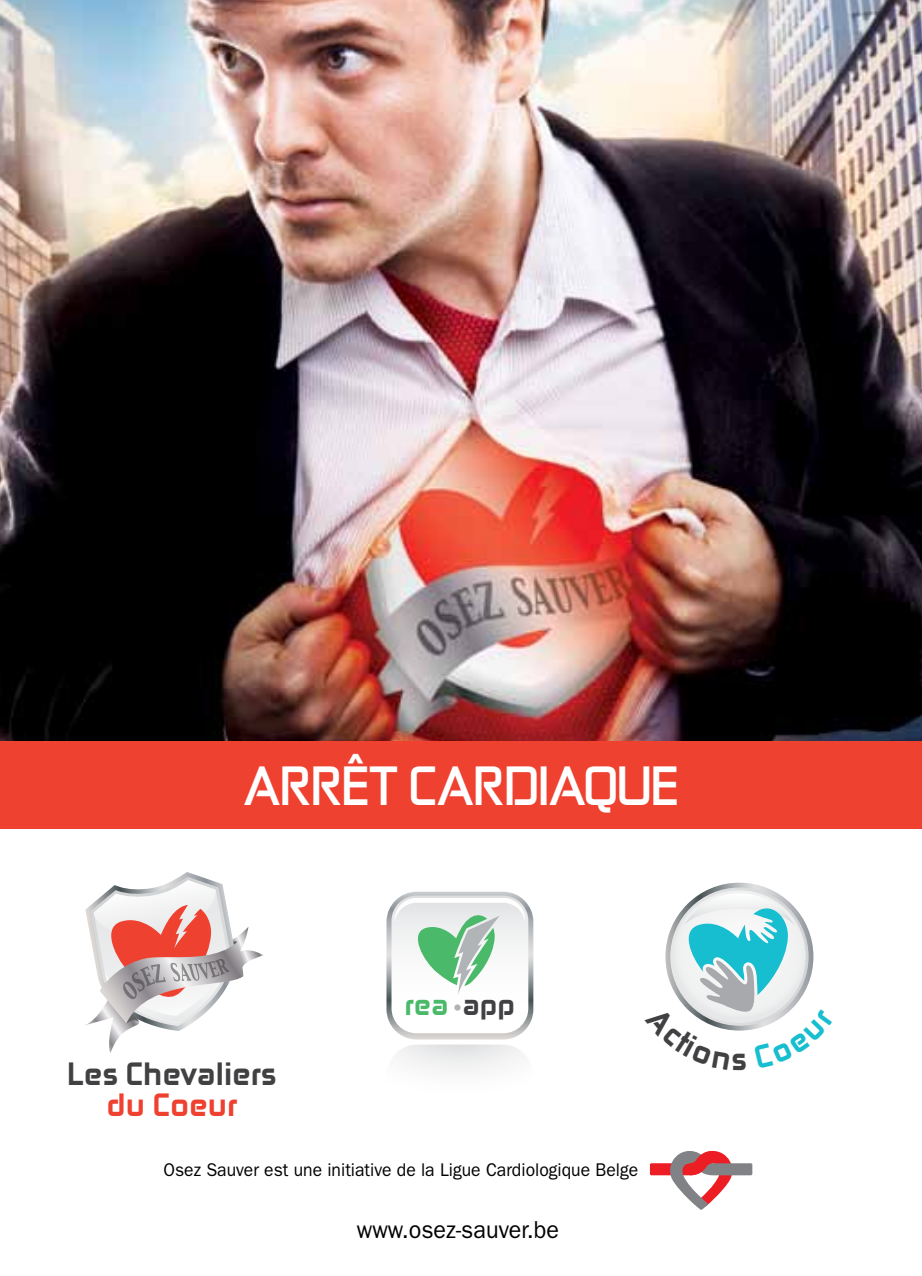
<style>
.page{position:relative;width:922px;height:1276px;background:#fff}
.page>*{position:absolute;margin:0;border:0;box-sizing:border-box;transform-origin:0 0}
.t1{font:700 49.25px "Zekton Rg";color:#fff}
.t2{font:28.75px "Zekton Hv";color:#414042}
.t3{font:28.75px "Zekton Hv";color:#ef4130}
.t4{font:26.5px "Zekton Hv";color:#4ab969}
.t5{font:24.5px "ITC Franklin Gothic Std";color:#000;scale:.95 1}
.t6{font:18.5px "ITC Franklin Gothic Std";color:#000;scale:.95 1}
.s1{color:#414042}
</style>
<div class="page">
<img style="left:0;top:0;width:921px;height:741px">
<div style="left:0;top:741px;width:921px;height:87px;background:#ef4130"></div>
<svg style="left:386px;top:891px;width:147px;height:180px"></svg>
<svg style="left:85px;top:872px;width:178px;height:181px"></svg>
<svg style="left:649px;top:1151px;width:103px;height:59px"></svg>
<svg style="left:665px;top:882px;width:149px;height:149px"></svg>
<h1 class="t1" style="left:243px;top:753px;width:436px">ARRÊT CARDIAQUE</h1>
<h2 class="t2" style="left:67px;top:1055px;width:211px">Les Chevaliers</h2>
<h2 class="t3" style="left:106px;top:1086px;width:132px">du Coeur</h2>
<h3 class="t4" style="left:404px;top:987px;width:112px">rea <span class="s1">app</span></h3>
<p class="t6" style="left:163px;top:1159px;width:501px">Osez Sauver est une initiative de la Ligue Cardiologique Belge</p>
<h3 class="t5" style="left:357px;top:1215px;width:214px">www.osez-sauver.be</h3>
</div>
